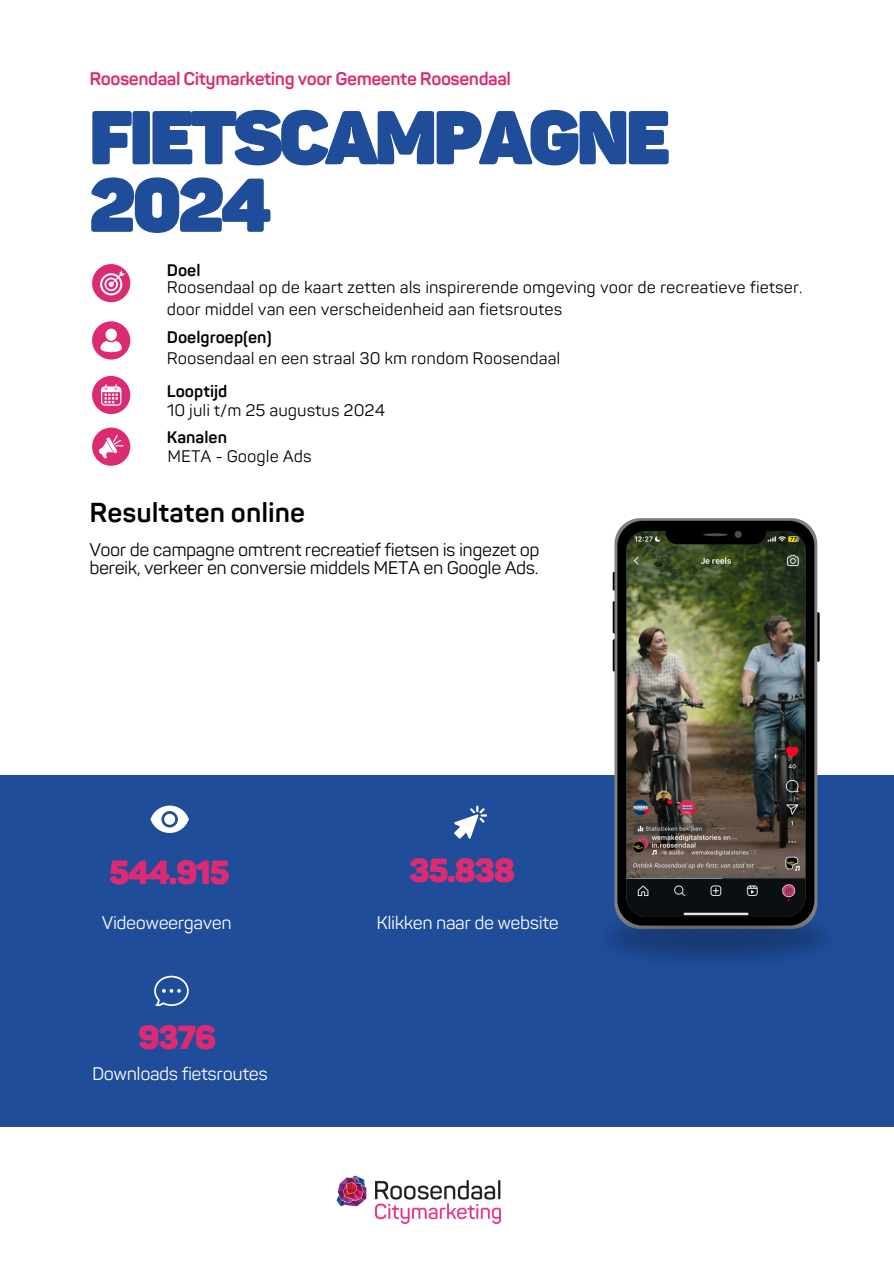
<style>
.page{position:relative;width:894px;height:1264px;background:#fff}
.page>*{position:absolute;margin:0;border:0;box-sizing:border-box;transform-origin:0 0}
.t1{font:800 75px/67.5px "Panton";letter-spacing:-.045em;color:#1f4d9a}
.t2{font:900 33px "Panton";letter-spacing:-.045em;color:#dc2b73}
.t3{font:700 27px "Panton";color:#000}
.t4{font:18px/18px "Panton";letter-spacing:-.025em;color:#000}
.t5{font:18px "Panton";letter-spacing:-.025em;color:#fff}
.t6{font:700 18px "Panton";letter-spacing:-.025em;color:#dc2b73}
.t7{font:16.5px/22.5px "Panton";color:#000}
.t8{font:700 16.5px "Panton";color:#000}
</style>
<div class="page">
<div style="left:0;top:775px;width:893px;height:352px;background:#1f4d9a"></div>
<svg style="left:150px;top:805px;width:39px;height:27px"></svg>
<img style="left:336px;top:1175px;width:165px;height:48px">
<div style="left:92px;top:264px;width:38px;height:38px;background:#dc2b73;border-radius:50%"></div>
<svg style="left:100px;top:271px;width:25px;height:24px"></svg>
<div style="left:92px;top:321px;width:38px;height:38px;background:#dc2b73;border-radius:50%"></div>
<div style="left:92px;top:376px;width:38px;height:38px;background:#dc2b73;border-radius:50%"></div>
<div style="left:92px;top:427px;width:38px;height:39px;background:#dc2b73;border-radius:50%"></div>
<div style="left:105px;top:329px;width:12px;height:12px;background:#fff;border-radius:50%"></div>
<svg style="left:100px;top:341px;width:22px;height:11px"></svg>
<svg style="left:99px;top:435px;width:24px;height:23px"></svg>
<svg style="left:101px;top:384px;width:20px;height:21px"></svg>
<hr style="left:612px;top:572px;width:3px;height:18px;background:#000;border-radius:2px">
<hr style="left:612px;top:601px;width:3px;height:32px;background:#000;border-radius:2px">
<hr style="left:612px;top:639px;width:3px;height:32px;background:#000;border-radius:2px">
<hr style="left:816px;top:612px;width:3px;height:50px;background:#000;border-radius:2px">
<svg style="left:614px;top:518px;width:203px;height:384px;background:#808183"></svg>
<img style="left:617px;top:521px;width:197px;height:381px">
<svg style="left:734px;top:531px;width:7px;height:7px"></svg>
<svg style="left:703px;top:533px;width:24px;height:3px"></svg>
<img style="left:609px;top:902px;width:216px;height:59px">
<svg style="left:154px;top:975px;width:35px;height:31px"></svg>
<svg style="left:454px;top:805px;width:32px;height:33px"></svg>
<p class="t6" style="left:89px;top:68px;width:423px">Roosendaal Citymarketing voor Gemeente Roosendaal</p>
<p class="t1" style="left:89px;top:107px;width:582px">FIETSCAMPAGNE<br>2024</p>
<p class="t8" style="left:167px;top:260px;width:35px">Doel</p>
<h3 class="t7" style="left:167px;top:276px;width:637px">Roosendaal op de kaart zetten als inspirerende omgeving voor de recreatieve fietser. door middel van een verscheidenheid aan fietsroutes</h3>
<p class="t8" style="left:167px;top:327px;width:106px">Doelgroep(en)</p>
<h4 class="t7" style="left:167px;top:347px;width:395px">Roosendaal en een straal 30 km rondom Roosendaal</h4>
<p class="t7" style="left:167px;top:399px;width:220px">10 juli t/m 25 augustus 2024</p>
<p class="t7" style="left:167px;top:446px;width:146px">META - Google Ads</p>
<h4 class="t8" style="left:167px;top:381px;width:62px">Looptijd</h4>
<p class="t8" style="left:167px;top:427px;width:62px">Kanalen</p>
<p class="t3" style="left:90px;top:497px;width:217px">Resultaten online</p>
<p class="t4" style="left:89px;top:541px;width:451px">Voor de campagne omtrent recreatief fietsen is ingezet op bereik, verkeer en conversie middels META en Google Ads.</p>
<h4 class="t2" style="left:109px;top:852px;width:122px">544.915</h4>
<h1 class="t5" style="left:102px;top:911px;width:131px">Videoweergaven</h1>
<h4 class="t2" style="left:138px;top:1018px;width:80px">9376</h4>
<p class="t5" style="left:92px;top:1063px;width:177px">Downloads fietsroutes</p>
<h4 class="t2" style="left:409px;top:850px;width:108px">35.838</h4>
<p class="t5" style="left:376px;top:911px;width:184px">Klikken naar de website</p>
</div>
